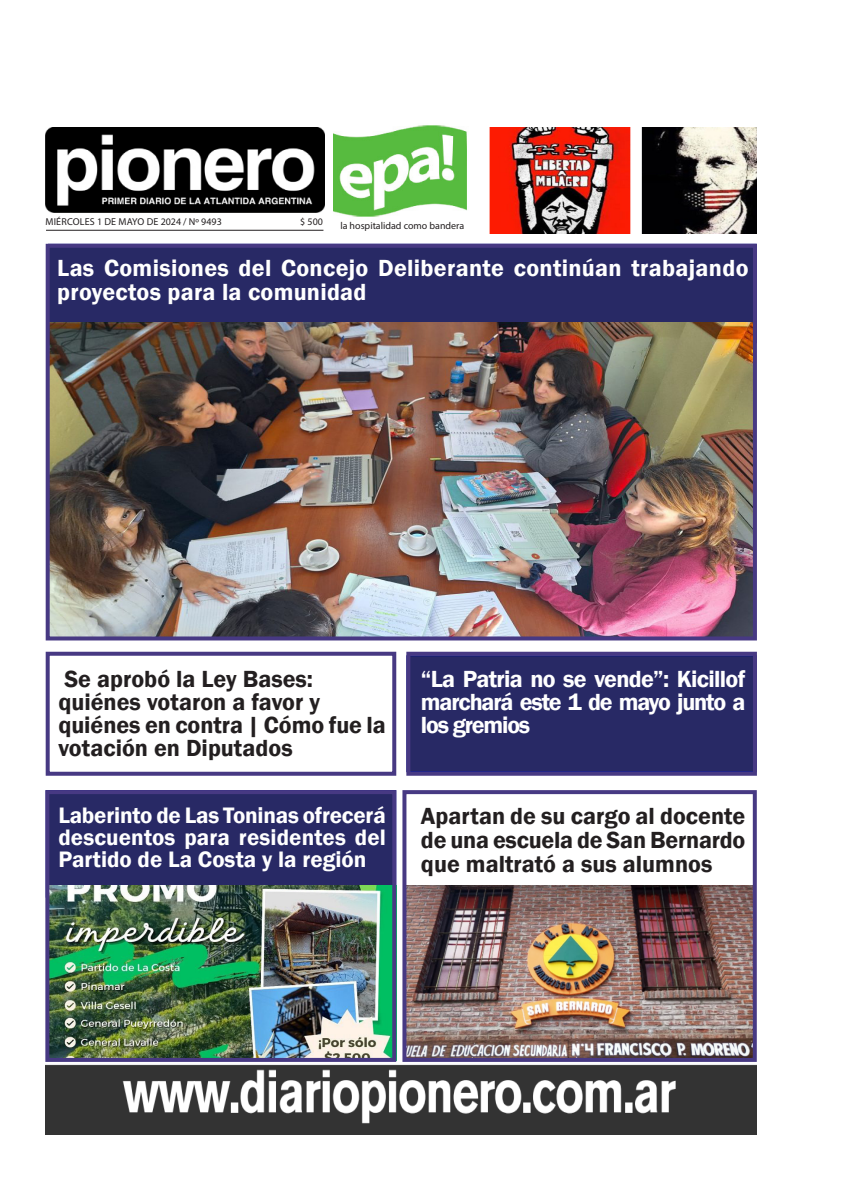
<style>
.page{position:relative;width:842px;height:1191px;background:#fff}
.page>*{position:absolute;margin:0;border:0;box-sizing:border-box;transform-origin:0 0}
.t1{font:600 24px/24px "Franklin Gothic";color:#231f20}
.t2{font:600 24px/23px "Franklin Gothic";letter-spacing:.01em;color:#fff;text-align:justify}
.t3{font:600 23px/22px "Franklin Gothic";letter-spacing:.005em;color:#fff;text-align:justify}
.TEXTO06{font:10px "Myriad Pro";color:#231f20}
</style>
<div class="page">
<div style="left:406px;top:655px;width:351px;height:117px;background:#282965;border:1px solid #000d89"></div>
<div style="left:406px;top:651px;width:351px;height:124px;border:4px solid #473983"></div>
<div style="left:46px;top:790px;width:350px;height:107px;background:#282965"></div>
<img style="left:50px;top:885px;width:341px;height:172px">
<div style="left:48px;top:244px;width:709px;height:99px;background:#282965"></div>
<img style="left:45px;top:128px;width:279px;height:85px">
<img style="left:334px;top:125px;width:133px;height:92px">
<hr style="left:46px;top:230px;width:277px;height:1px;background:#231f20">
<img style="left:489px;top:128px;width:268px;height:105px">
<img style="left:45px;top:1064px;width:712px;height:70px">
<div style="left:45px;top:790px;width:351px;height:272px;border:4px solid #473983"></div>
<div style="left:46px;top:651px;width:350px;height:124px;border:4px solid #473983"></div>
<img style="left:51px;top:322px;width:701px;height:313px">
<div style="left:46px;top:244px;width:711px;height:396px;border:4px solid #473983"></div>
<img style="left:407px;top:885px;width:345px;height:172px">
<div style="left:402px;top:790px;width:355px;height:272px;border:4px solid #473983"></div>
<p class="TEXTO06" style="left:45px;top:215px;width:178px">MIÉRCOLES 1 DE MAYO DE 2024 / Nº 9493</p>
<p class="TEXTO06" style="left:300px;top:215px;width:24px">$ 500</p>
<p class="TEXTO06" style="left:340px;top:219px;width:125px">la hospitalidad como bandera</p>
<p class="t2" style="left:57px;top:257px;width:693px;line-height:24px">Las Comisiones del Concejo Deliberante continúan trabajando proyectos para la comunidad</p>
<p class="t1" style="left:64px;top:667px;width:250px">Se aprobó la Ley Bases:</p>
<p class="t1" style="left:58px;top:690px;width:263px">quiénes votaron a favor y</p>
<p class="t1" style="left:58px;top:713px;width:329px;line-height:23px">quiénes en contra | Cómo fue la votación en Diputados</p>
<p class="t2" style="left:421px;top:667px;width:326px">“La Patria no se vende”: Kicillof marchará este 1 de mayo junto a los gremios</p>
<p class="t3" style="left:58px;top:804px;width:329px">Laberinto de Las Toninas ofrecerá descuentos para residentes del Partido de La Costa y la región</p>
<p class="t1" style="left:421px;top:804px;width:326px;text-align:justify">Apartan de su cargo al docente de una escuela de San Bernardo que maltrató a sus alumnos</p>
</div>
